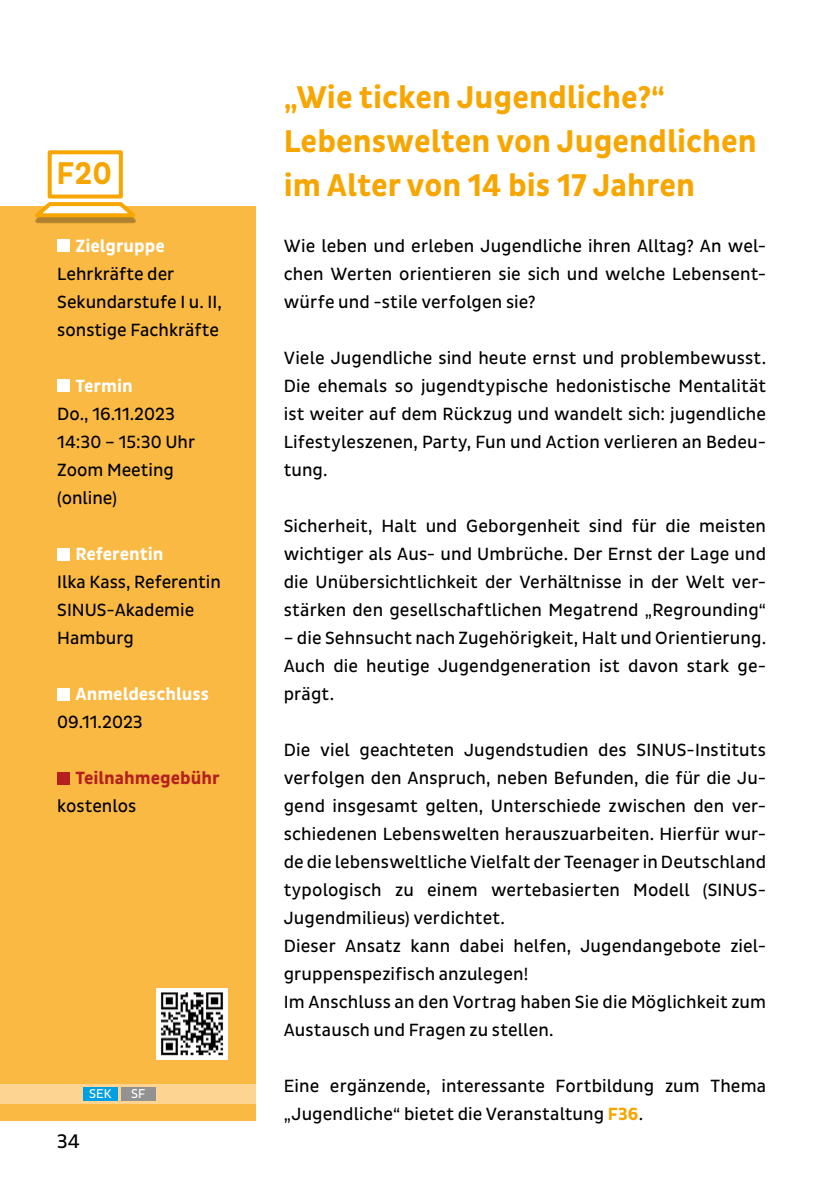
<style>
.page{position:relative;width:840px;height:1191px;background:#fff}
.page>*{position:absolute;margin:0;border:0;box-sizing:border-box;transform-origin:0 0}
.FO_Hadline{font:700 32px/44px "Pluto Sans Cond";color:#f7a600}
.Kursnummer{font:700 32px "Pluto Sans Cond";color:#f7a600}
.t1{font:20px "Pluto Sans Cond";color:#000}
.Bodytext_Kurse{font:18px/28px "Pluto Sans Cond";letter-spacing:.005em;color:#000;text-align:justify}
.Text_Infokasten{font:18px/28px "Pluto Sans Cond";color:#000}
.Headline_Infokasten{font:700 18px "Pluto Sans Cond";color:#fff}
.Headline_Infokasten-2{font:700 18px "Pluto Sans Cond";color:#b51f1f}
.t2{font:13px "Pluto Sans Cond";color:#fff}
.s1{font-weight:700;color:#f7a600}
</style>
<div class="page">
<div style="left:0;top:206px;width:255px;height:914px;background:#fab943"></div>
<div style="left:0;top:1083px;width:255px;height:20px;background:#fdd491"></div>
<div style="left:121px;top:1087px;width:34px;height:13px;background:#929292"></div>
<div style="left:83px;top:1087px;width:34px;height:13px;background:#009fe3"></div>
<div style="left:48px;top:150px;width:75px;height:48px;border:4px solid #f7a600"></div>
<div style="left:35px;top:208px;width:100px;height:16px;background:#af812f"></div>
<svg style="left:35px;top:198px;width:101px;height:21px"></svg>
<img style="left:156px;top:988px;width:71px;height:71px">
<div style="left:57px;top:240px;width:13px;height:12px;background:#fff"></div>
<div style="left:57px;top:380px;width:13px;height:12px;background:#fff"></div>
<div style="left:57px;top:548px;width:13px;height:12px;background:#fff"></div>
<div style="left:57px;top:688px;width:13px;height:12px;background:#fff"></div>
<div style="left:57px;top:772px;width:13px;height:12px;background:#b51f1f"></div>
<p class="Kursnummer" style="left:57px;top:155px;width:57px">F20</p>
<p class="Headline_Infokasten" style="left:75px;top:236px;width:91px">Zielgruppe</p>
<p class="Text_Infokasten" style="left:57px;top:260px;width:166px">Lehrkräfte der<br>Sekundarstufe I u. II,</p>
<p class="Text_Infokasten" style="left:57px;top:316px;width:163px">sonstige Fachkräfte</p>
<p class="Headline_Infokasten" style="left:75px;top:376px;width:59px">Termin</p>
<p class="Text_Infokasten" style="left:57px;top:400px;width:119px">Do., 16.11.2023</p>
<p class="Text_Infokasten" style="left:57px;top:428px;width:139px">14:30 – 15:30 Uhr</p>
<p class="Text_Infokasten" style="left:57px;top:456px;width:118px">Zoom Meeting</p>
<p class="Text_Infokasten" style="left:57px;top:484px;width:61px">(online)</p>
<p class="Headline_Infokasten" style="left:75px;top:544px;width:90px">Referentin</p>
<p class="Text_Infokasten" style="left:57px;top:568px;width:165px">Ilka Kass, Referentin<br>SINUS-Akademie<br>Hamburg</p>
<p class="Headline_Infokasten" style="left:75px;top:684px;width:135px">Anmeldeschluss</p>
<p class="Text_Infokasten" style="left:57px;top:708px;width:87px">09.11.2023</p>
<p class="Headline_Infokasten-2" style="left:75px;top:768px;width:146px">Teilnahmegebühr</p>
<p class="Text_Infokasten" style="left:57px;top:792px;width:80px">kostenlos</p>
<p class="t2" style="left:89px;top:1086px;width:24px">SEK</p>
<p class="t2" style="left:131px;top:1086px;width:16px">SF</p>
<p class="t1" style="left:57px;top:1130px;width:25px">34</p>
<p class="FO_Hadline" style="left:283px;top:76px;width:383px">„Wie ticken Jugendliche?“</p>
<p class="FO_Hadline" style="left:283px;top:120px;width:474px">Lebenswelten von Jugendlichen im Alter von 14 bis 17 Jahren</p>
<p class="Bodytext_Kurse" style="left:283px;top:232px;width:483px">Wie leben und erleben Jugendliche ihren Alltag? An wel&shy;chen Werten orientieren sie sich und welche Lebensent&shy;würfe und -stile verfolgen sie?</p>
<p class="Bodytext_Kurse" style="left:283px;top:344px;width:483px">Viele Jugendliche sind heute ernst und problembewusst.<br>Die ehemals so jugendtypische hedonistische Mentalität ist weiter auf dem Rückzug und wandelt sich: jugendliche Lifestyleszenen, Party, Fun und Action verlieren an Bedeu&shy;tung.</p>
<p class="Bodytext_Kurse" style="left:283px;top:512px;width:483px">Sicherheit, Halt und Geborgenheit sind für die meisten wichtiger als Aus- und Umbrüche. Der Ernst der Lage und die Unübersichtlichkeit der Verhältnisse in der Welt ver&shy;stärken den gesellschaftlichen Megatrend „Regrounding“</p>
<p class="Bodytext_Kurse" style="left:283px;top:624px;width:483px">– die Sehnsucht nach Zugehörigkeit, Halt und Orientierung.<br>Auch die heutige Jugendgeneration ist davon stark ge&shy;prägt.</p>
<p class="Bodytext_Kurse" style="left:283px;top:736px;width:483px">Die viel geachteten Jugendstudien des SINUS-Instituts verfolgen den Anspruch, neben Befunden, die für die Ju&shy;gend insgesamt gelten, Unterschiede zwischen den ver&shy;schiedenen Lebenswelten herauszuarbeiten. Hierfür wur&shy;de die lebensweltliche Vielfalt der Teenager in Deutschland typologisch zu einem wertebasierten Modell (SINUS-Jugendmilieus) verdichtet.</p>
<p class="Bodytext_Kurse" style="left:283px;top:932px;width:483px">Dieser Ansatz kann dabei helfen, Jugendangebote ziel&shy;gruppenspezifisch anzulegen!</p>
<p class="Bodytext_Kurse" style="left:283px;top:988px;width:483px">Im Anschluss an den Vortrag haben Sie die Möglichkeit zum<br>Austausch und Fragen zu stellen.</p>
<p class="Bodytext_Kurse" style="left:283px;top:1072px;width:483px">Eine ergänzende, interessante Fortbildung zum Thema „Jugendliche“ bietet die Veranstaltung <span class="s1">F36</span>.</p>
</div>
